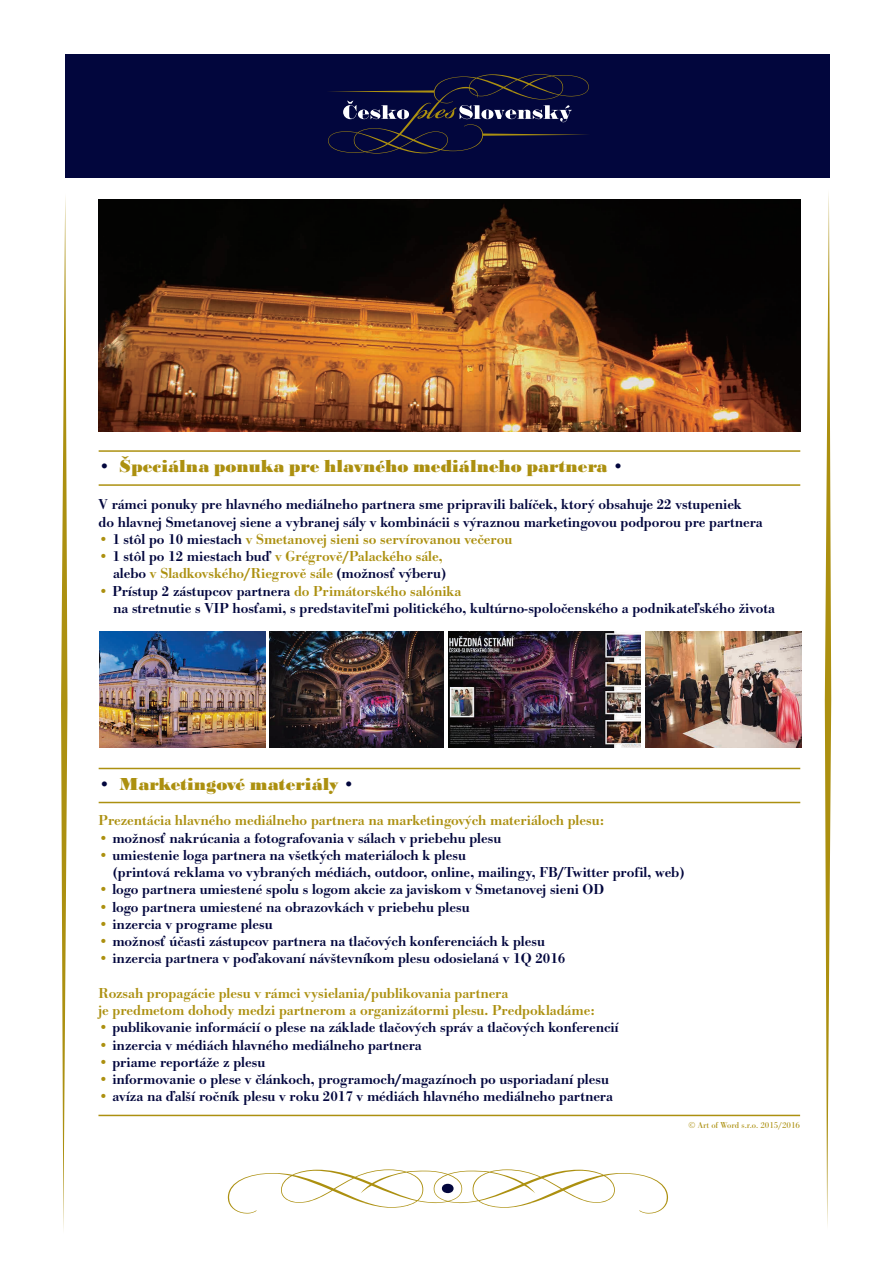
<style>
.page{position:relative;width:893px;height:1263px;background:#fff}
.page>*{position:absolute;margin:0;border:0;box-sizing:border-box;transform-origin:0 0}
.t1{font:700 expanded 18px "Bodoni URW";color:#ac9010}
.t2{font:500 15px "Bodoni URW";color:#02063d}
.t3{font:500 15px "Bodoni URW";color:#ac9010}
.t4{font:9px "Bodoni URW";color:#ac9010}
.s1{color:#02063d}
.s2{color:#ac9010}
</style>
<div class="page">
<svg style="left:228px;top:1169px;width:440px;height:45px"></svg>
<div style="left:442px;top:1184px;width:12px;height:9px;background:#02063d;border-radius:50%"></div>
<svg style="left:61px;top:197px;width:6px;height:1033px"></svg>
<svg style="left:825px;top:193px;width:6px;height:1033px"></svg>
<div style="left:65px;top:54px;width:765px;height:123px;background:#02063d"></div>
<svg style="left:328px;top:74px;width:261px;height:80px"></svg>
<img style="left:100px;top:631px;width:165px;height:116px">
<img style="left:269px;top:631px;width:174px;height:116px">
<img style="left:448px;top:631px;width:192px;height:116px">
<img style="left:646px;top:631px;width:156px;height:116px">
<hr style="left:99px;top:484px;width:701px;height:2px;background:#ac9010">
<hr style="left:99px;top:802px;width:701px;height:1px;background:#ac9010">
<hr style="left:99px;top:450px;width:701px;height:2px;background:#ac9010">
<hr style="left:99px;top:768px;width:701px;height:1px;background:#ac9010">
<img style="left:99px;top:200px;width:702px;height:232px">
<hr style="left:98px;top:1115px;width:702px;height:1px;background:#ac9010">
<p class="t1" style="left:99px;top:456px;width:527px"><span class="s1">•</span> Špeciálna ponuka pre hlavného mediálneho partnera <span class="s1">•</span></p>
<p class="t2" style="left:99px;top:496px;width:645px">V rámci ponuky pre hlavného mediálneho partnera sme pripravili balíček, ktorý obsahuje 22 vstupeniek</p>
<p class="t2" style="left:99px;top:513px;width:666px">do hlavnej Smetanovej siene a vybranej sály v kombinácii s výraznou marketingovou podporou pre partnera</p>
<p class="t3" style="left:99px;top:530px;width:415px">• <span class="s1">1 stôl po 10 miestach</span> v Smetanovej sieni so servírovanou večerou</p>
<p class="t3" style="left:99px;top:547px;width:346px">• <span class="s1">1 stôl po 12 miestach buď</span> v Grégrově/Palackého sále,</p>
<p class="t3" style="left:113px;top:565px;width:334px"><span class="s1">alebo</span> v Sladkovského/Riegrově sále <span class="s1">(možnosť výberu)</span></p>
<p class="t2" style="left:99px;top:582px;width:364px"><span class="s2">•</span> Prístup 2 zástupcov partnera <span class="s2">do Primátorského salónika</span></p>
<p class="t2" style="left:113px;top:599px;width:663px">na stretnutie s VIP hosťami, s predstaviteľmi politického, kultúrno-spoločenského a podnikateľského života</p>
<p class="t1" style="left:99px;top:773px;width:258px"><span class="s1">•</span> Marketingové materiály <span class="s1">•</span></p>
<p class="t3" style="left:99px;top:812px;width:507px">Prezentácia hlavného mediálneho partnera na marketingových materiáloch plesu:</p>
<p class="t2" style="left:99px;top:829px;width:404px"><span class="s2">•</span> možnosť nakrúcania a fotografovania v sálach v priebehu plesu</p>
<p class="t2" style="left:99px;top:846px;width:369px"><span class="s2">•</span> umiestenie loga partnera na všetkých materiáloch k plesu</p>
<p class="t2" style="left:113px;top:863px;width:573px">(printová reklama vo vybraných médiách, outdoor, online, mailingy, FB/Twitter profil, web)</p>
<p class="t2" style="left:99px;top:881px;width:507px"><span class="s2">•</span> logo partnera umiestené spolu s logom akcie za javiskom v Smetanovej sieni OD</p>
<p class="t2" style="left:99px;top:898px;width:372px"><span class="s2">•</span> logo partnera umiestené na obrazovkách v priebehu plesu</p>
<p class="t2" style="left:99px;top:915px;width:175px"><span class="s2">•</span> inzercia v programe plesu</p>
<p class="t2" style="left:99px;top:932px;width:448px"><span class="s2">•</span> možnosť účasti zástupcov partnera na tlačových konferenciách k plesu</p>
<p class="t2" style="left:99px;top:950px;width:468px"><span class="s2">•</span> inzercia partnera v poďakovaní návštevníkom plesu odosielaná v 1Q 2016</p>
<p class="t3" style="left:99px;top:984px;width:411px">Rozsah propagácie plesu v rámci vysielania/publikovania partnera</p>
<p class="t3" style="left:99px;top:1001px;width:498px">je predmetom dohody medzi partnerom a organizátormi plesu. Predpokladáme:</p>
<p class="t2" style="left:99px;top:1019px;width:522px"><span class="s2">•</span> publikovanie informácií o plese na základe tlačových správ a tlačových konferencií</p>
<p class="t2" style="left:99px;top:1036px;width:325px"><span class="s2">•</span> inzercia v médiách hlavného mediálneho partnera</p>
<p class="t2" style="left:99px;top:1053px;width:168px"><span class="s2">•</span> priame reportáže z plesu</p>
<p class="t2" style="left:99px;top:1070px;width:512px"><span class="s2">•</span> informovanie o plese v článkoch, programoch/magazínoch po usporiadaní plesu</p>
<p class="t2" style="left:99px;top:1088px;width:516px"><span class="s2">•</span> avíza na ďalší ročník plesu v roku 2017 v médiách hlavného mediálneho partnera</p>
<p class="t4" style="left:688px;top:1119px;width:113px">© Art of Word s.r.o. 2015/2016</p>
</div>
